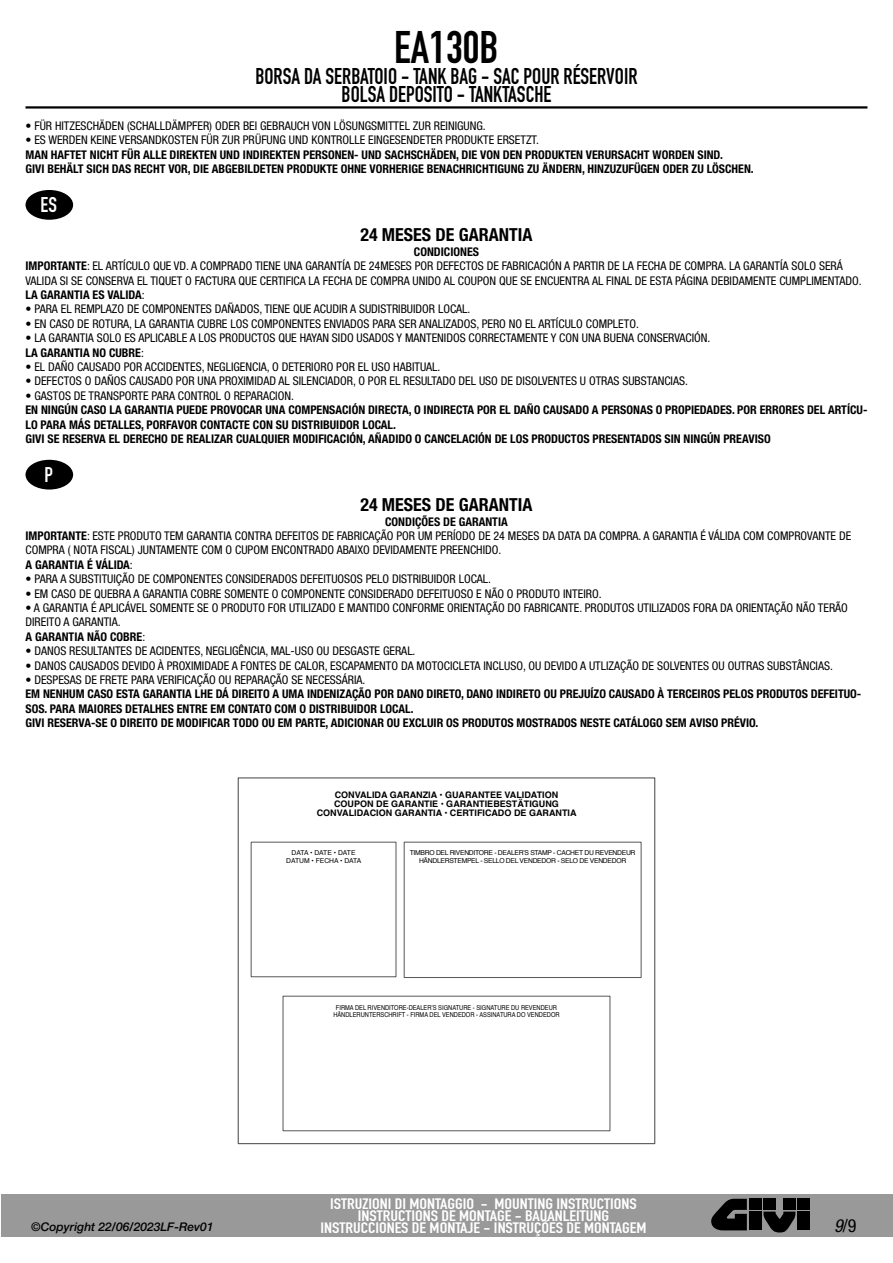
<style>
.page{position:relative;width:893px;height:1263px;background:#fff}
.page>*{position:absolute;margin:0;border:0;box-sizing:border-box;transform-origin:0 0}
.t1{font:45px "DIN Engschrift Std";color:#000}
.t2{font:22.5px/18px "DIN Engschrift Std";color:#000;text-align:center;scale:.95 1}
.t3{font:21px "DIN Engschrift Std";color:#fff}
.t4{font:700 condensed 18px "Helvetica Neue LT Std";color:#000}
.t5{font:condensed 18px "Helvetica Neue LT Std";color:#000}
.t6{font:15px/12px "DIN Engschrift Std";color:#fff;text-align:center;scale:1.2 1}
.t7{font:condensed 12px/14.4px "Helvetica Neue LT Std";color:#000}
.t8{font:700 condensed 12px/14.4px "Helvetica Neue LT Std";color:#000}
.t9{font:italic 500 12px "Helvetica Neue LT Std";color:#000}
.t10{font:700 9px/9px "Helvetica";color:#000;text-align:center}
.t11{font:6.75px/7.5px "Helvetica";color:#000;text-align:center;scale:.85 1}
.t12{font:6.75px/7.5px "Helvetica";letter-spacing:-.04em;color:#000;text-align:center}
.t13{font:6.75px/7.5px "Helvetica";color:#000;text-align:center}
.s1{font-weight:700}
.s2{font-style:italic}
</style>
<div class="page">
<div style="left:26px;top:190px;width:47px;height:30px;background:#000;border-radius:50%"></div>
<div style="left:26px;top:460px;width:47px;height:29px;background:#000;border-radius:50%"></div>
<div style="left:238px;top:777px;width:417px;height:367px;border:1px solid #575756"></div>
<div style="left:251px;top:842px;width:145px;height:135px;border:1px solid #575756"></div>
<div style="left:283px;top:996px;width:327px;height:135px;border:1px solid #575756"></div>
<div style="left:404px;top:842px;width:237px;height:136px;border:1px solid #575756"></div>
<div style="left:1px;top:1194px;width:891px;height:43px;background:#999"></div>
<hr style="left:26px;top:106px;width:841px;height:3px;background:#000">
<svg style="left:711px;top:1199px;width:36px;height:31px"></svg>
<div style="left:749px;top:1199px;width:12px;height:11px;background:#000"></div>
<div style="left:749px;top:1211px;width:12px;height:19px;background:#000"></div>
<div style="left:798px;top:1199px;width:12px;height:11px;background:#000"></div>
<div style="left:798px;top:1211px;width:12px;height:19px;background:#000"></div>
<div style="left:763px;top:1199px;width:13px;height:11px;background:#000"></div>
<div style="left:783px;top:1199px;width:12px;height:11px;background:#000"></div>
<svg style="left:763px;top:1211px;width:32px;height:21px"></svg>
<h1 class="t1" style="left:394px;top:21px;width:106px">EA130B</h1>
<h2 class="t2" style="left:255px;top:67px;width:404px">BORSA DA SERBATOIO - TANK BAG - SAC POUR RÉSERVOIR<br>BOLSA DEPOSITO - TANKTASCHE</h2>
<p class="t7" style="left:26px;top:118px;width:462px">• FÜR HITZESCHÄDEN (SCHALLDÄMPFER) ODER BEI GEBRAUCH VON LÖSUNGSMITTEL ZUR REINIGUNG.</p>
<p class="t7" style="left:26px;top:133px;width:515px">• ES WERDEN KEINE VERSANDKOSTEN FÜR ZUR PRÜFUNG UND KONTROLLE EINGESENDETER PRODUKTE ERSETZT.</p>
<p class="t8" style="left:26px;top:147px;width:730px">MAN HAFTET NICHT FÜR ALLE DIREKTEN UND INDIREKTEN PERSONEN- UND SACHSCHÄDEN, DIE VON DEN PRODUKTEN VERURSACHT WORDEN SIND.<br>GIVI BEHÄLT SICH DAS RECHT VOR, DIE ABGEBILDETEN PRODUKTE OHNE VORHERIGE BENACHRICHTIGUNG ZU ÄNDERN, HINZUZUFÜGEN ODER ZU LÖSCHEN.</p>
<h3 class="t3" style="left:41px;top:193px;width:18px">ES</h3>
<h3 class="t4" style="left:360px;top:224px;width:174px">24 MESES DE GARANTIA</h3>
<p class="t7" style="left:26px;top:244px;width:838px;text-indent:388px"><span class="s1">CONDICIONES<br>IMPORTANTE</span>: EL ARTÍCULO QUE VD. A COMPRADO TIENE UNA GARANTÍA DE 24MESES POR DEFECTOS DE FABRICACIÓN A PARTIR DE LA FECHA DE COMPRA. LA GARANTÍA SOLO SERÁ VALIDA SI SE CONSERVA EL TIQUET O FACTURA QUE CERTIFICA LA FECHA DE COMPRA UNIDO AL COUPON QUE SE ENCUENTRA AL FINAL DE ESTA PÁGINA DEBIDAMENTE CUMPLIMENTADO.<br><span class="s1">LA GARANTIA ES VALIDA</span>:</p>
<p class="t7" style="left:26px;top:302px;width:446px">• PARA EL REMPLAZO DE COMPONENTES DAÑADOS, TIENE QUE ACUDIR A SUDISTRIBUIDOR LOCAL.</p>
<p class="t7" style="left:26px;top:316px;width:615px">• EN CASO DE ROTURA, LA GARANTIA CUBRE LOS COMPONENTES ENVIADOS PARA SER ANALIZADOS, PERO NO EL ARTÍCULO COMPLETO.</p>
<p class="t7" style="left:26px;top:331px;width:686px">• LA GARANTIA SOLO ES APLICABLE A LOS PRODUCTOS QUE HAYAN SIDO USADOS Y MANTENIDOS CORRECTAMENTE Y CON UNA BUENA CONSERVACIÓN.<br><span class="s1">LA GARANTIA NO CUBRE</span>:</p>
<p class="t7" style="left:26px;top:359px;width:416px">• EL DAÑO CAUSADO POR ACCIDENTES, NEGLIGENCIA, O DETERIORO POR EL USO HABITUAL.</p>
<p class="t7" style="left:26px;top:374px;width:664px">• DEFECTOS O DAÑOS CAUSADO POR UNA PROXIMIDAD AL SILENCIADOR, O POR EL RESULTADO DEL USO DE DISOLVENTES U OTRAS SUBSTANCIAS.</p>
<p class="t7" style="left:26px;top:388px;width:270px">• GASTOS DE TRANSPORTE PARA CONTROL O REPARACION.</p>
<p class="t8" style="left:26px;top:403px;width:843px">EN NINGÚN CASO LA GARANTIA PUEDE PROVOCAR UNA COMPENSACIÓN DIRECTA, O INDIRECTA POR EL DAÑO CAUSADO A PERSONAS O PROPIEDADES. POR ERRORES DEL ARTÍCU-<br>LO PARA MÁS DETALLES, PORFAVOR CONTACTE CON SU DISTRIBUIDOR LOCAL.<br>GIVI SE RESERVA EL DERECHO DE REALIZAR CUALQUIER MODIFICACIÓN, AÑADIDO O CANCELACIÓN DE LOS PRODUCTOS PRESENTADOS SIN NINGÚN PREAVISO</p>
<h3 class="t3" style="left:44px;top:462px;width:10px">P</h3>
<h3 class="t4" style="left:360px;top:494px;width:174px">24 MESES DE GARANTIA</h3>
<p class="t7" style="left:26px;top:514px;width:827px;text-indent:360px"><span class="s1">CONDIÇÕES DE GARANTIA<br>IMPORTANTE</span>: ESTE PRODUTO TEM GARANTIA CONTRA DEFEITOS DE FABRICAÇÃO POR UM PERÍODO DE 24 MESES DA DATA DA COMPRA. A GARANTIA É VÁLIDA COM COMPROVANTE DE COMPRA ( NOTA FISCAL) JUNTAMENTE COM O CUPOM ENCONTRADO ABAIXO DEVIDAMENTE PREENCHIDO.<br><span class="s1">A GARANTIA É VÁLIDA</span>:</p>
<p class="t7" style="left:26px;top:572px;width:467px">• PARA A SUBSTITUIÇÃO DE COMPONENTES CONSIDERADOS DEFEITUOSOS PELO DISTRIBUIDOR LOCAL.</p>
<p class="t7" style="left:26px;top:586px;width:578px">• EM CASO DE QUEBRA A GARANTIA COBRE SOMENTE O COMPONENTE CONSIDERADO DEFEITUOSO E NÃO O PRODUTO INTEIRO.</p>
<p class="t7" style="left:26px;top:600px;width:824px">• A GARANTIA É APLICÁVEL SOMENTE SE O PRODUTO FOR UTILIZADO E MANTIDO CONFORME ORIENTAÇÃO DO FABRICANTE. PRODUTOS UTILIZADOS FORA DA ORIENTAÇÃO NÃO TERÃO<br>DIREITO A GARANTIA.<br><span class="s1">A GARANTIA NÃO COBRE</span>:</p>
<p class="t7" style="left:26px;top:644px;width:391px">• DANOS RESULTANTES DE ACIDENTES, NEGLIGÊNCIA, MAL-USO OU DESGASTE GERAL.</p>
<p class="t7" style="left:26px;top:658px;width:809px">• DANOS CAUSADOS DEVIDO À PROXIMIDADE A FONTES DE CALOR, ESCAPAMENTO DA MOTOCICLETA INCLUSO, OU DEVIDO A UTLIZAÇÃO DE SOLVENTES OU OUTRAS SUBSTÂNCIAS.</p>
<p class="t7" style="left:26px;top:672px;width:341px">• DESPESAS DE FRETE PARA VERIFICAÇÃO OU REPARAÇÃO SE NECESSÁRIA.</p>
<p class="t8" style="left:26px;top:687px;width:837px">EM NENHUM CASO ESTA GARANTIA LHE DÁ DIREITO A UMA INDENIZAÇÃO POR DANO DIRETO, DANO INDIRETO OU PREJUÍZO CAUSADO À TERCEIROS PELOS PRODUTOS DEFEITUO-<br>SOS. PARA MAIORES DETALHES ENTRE EM CONTATO COM O DISTRIBUIDOR LOCAL.<br>GIVI RESERVA-SE O DIREITO DE MODIFICAR TODO OU EM PARTE, ADICIONAR OU EXCLUIR OS PRODUTOS MOSTRADOS NESTE CATÁLOGO SEM AVISO PRÉVIO.</p>
<p class="t10" style="left:317px;top:791px;width:261px">CONVALIDA GARANZIA • GUARANTEE VALIDATION<br>COUPON DE GARANTIE • GARANTIEBESTÄTIGUNG<br>CONVALIDACION GARANTIA • CERTIFICADO DE GARANTIA</p>
<p class="t13" style="left:286px;top:849px;width:77px">DATA • DATE • DATE<br>DATUM • FECHA • DATA</p>
<p class="t12" style="left:410px;top:849px;width:227px">TIMBRO DEL RIVENDITORE - DEALER’S STAMP - CACHET DU REVENDEUR<br>HÄNDLERSTEMPEL - SELLO DEL VENDEDOR - SELO DE VENDEDOR</p>
<p class="t9" style="left:31px;top:1220px;width:184px">©Copyright 22/06/2023LF-Rev01</p>
<p class="t11" style="left:333px;top:1004px;width:268px">FIRMA DEL RIVENDITORE-DEALER’S SIGNATURE - SIGNATURE DU REVENDEUR<br>HÄNDLERUNTERSCHRIFT - FIRMA DEL VENDEDOR - ASSINATURA DO VENDEDOR</p>
<p class="t6" style="left:320px;top:1197px;width:273px">ISTRUZIONI DI MONTAGGIO - MOUNTING INSTRUCTIONS<br>INSTRUCTIONS DE MONTAGE - BAUANLEITUNG<br>INSTRUCCIONES DE MONTAJE - INSTRUÇÕES DE MONTAGEM</p>
<h3 class="t5" style="left:834px;top:1215px;width:24px"><span class="s2">9</span>/9</h3>
</div>
